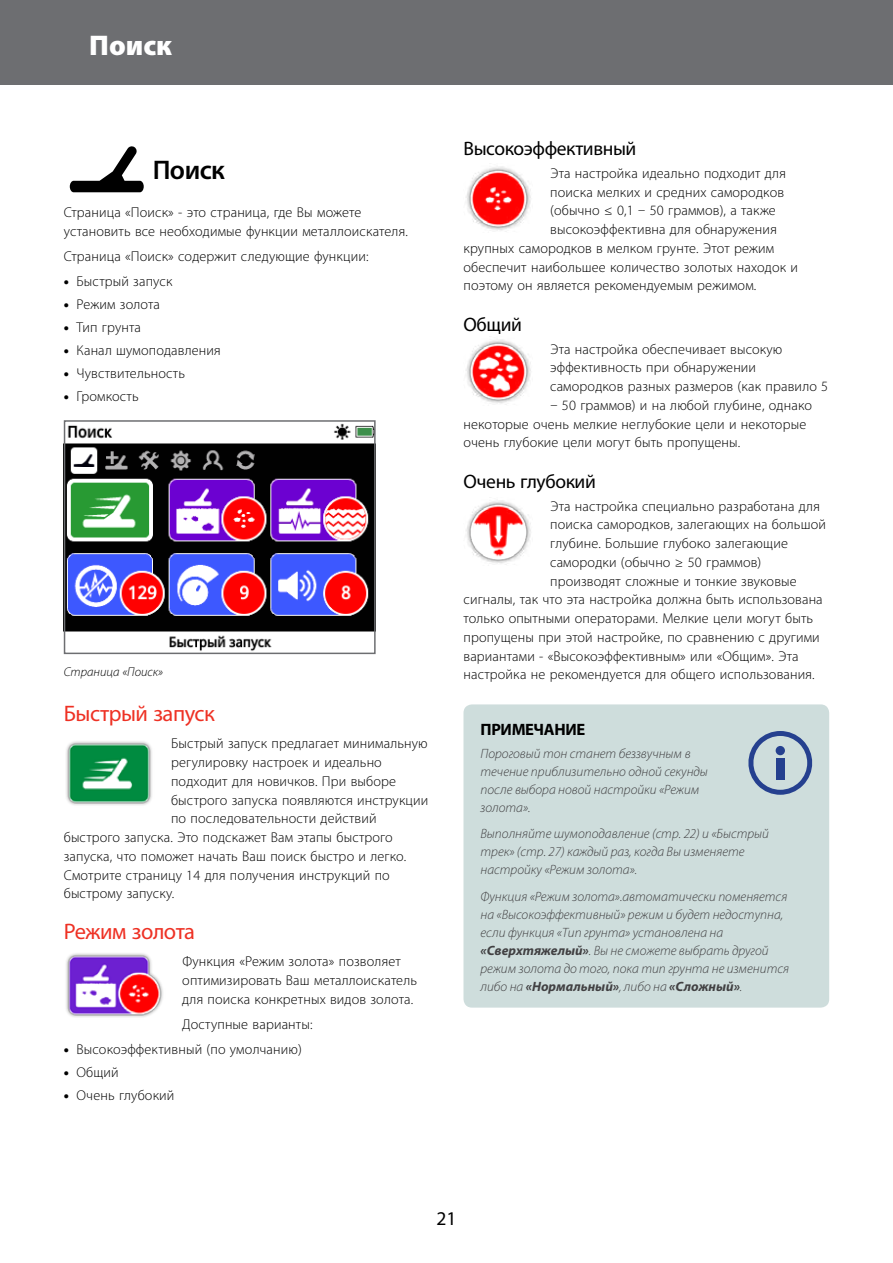
<style>
.page{position:relative;width:893px;height:1263px;background:#fff}
.page>*{position:absolute;margin:0;border:0;box-sizing:border-box;transform-origin:0 0}
.t1{font:900 28.5px "Myriad Pro";color:#fff}
.t2{font:600 27px "Myriad Pro";letter-spacing:-.02em;color:#000}
.t3{font:22.5px "Myriad Pro";letter-spacing:-.02em;color:#ee3124}
.t4{font:19.5px "Myriad Pro";letter-spacing:-.02em;color:#000}
.t5{font:700 16.5px "Myriad Pro";letter-spacing:-.02em;color:#000}
.t6{font:300 14.25px/18.8px "Myriad Pro";letter-spacing:.01em;color:#000}
.t7{font:italic 300 13.5px/18px "Myriad Pro";color:#414042}
.t8{font:italic 300 12.75px "Myriad Pro";color:#000}
.s1{font-weight:900}
.s2{font-weight:700}
</style>
<div class="page">
<svg style="left:70px;top:146px;width:74px;height:46px"></svg>
<img style="left:67px;top:423px;width:306px;height:228px">
<div style="left:64px;top:420px;width:312px;height:234px;border:2px solid #6d6e71"></div>
<img style="left:66px;top:741px;width:86px;height:64px">
<img style="left:66px;top:953px;width:97px;height:64px">
<img style="left:466px;top:166px;width:65px;height:66px">
<img style="left:466px;top:339px;width:65px;height:66px">
<img style="left:466px;top:500px;width:65px;height:65px">
<div style="left:463px;top:704px;width:366px;height:303px;background:#cedddc;border-radius:9px"></div>
<svg style="left:748px;top:731px;width:65px;height:64px"></svg>
<div style="left:776px;top:746px;width:9px;height:9px;background:#25408f;border-radius:50%"></div>
<div style="left:776px;top:759px;width:8px;height:21px;background:#25408f"></div>
<div style="left:0;top:0;width:893px;height:85px;background:#6d6e71"></div>
<h1 class="t1" style="left:89px;top:30px;width:84px">Поиск</h1>
<h2 class="t2" style="left:153px;top:153px;width:74px">Поиск</h2>
<p class="t6" style="left:64px;top:204px;width:346px">Страница «Поиск» - это страница, где Вы можете установить все необходимые функции металлоискателя.</p>
<p class="t6" style="left:64px;top:247px;width:306px">Страница «Поиск» содержит следующие функции:</p>
<p class="t6" style="left:64px;top:273px;width:110px"><span class="s1">•</span> Быстрый запуск</p>
<p class="t6" style="left:64px;top:296px;width:98px"><span class="s1">•</span> Режим золота</p>
<p class="t6" style="left:64px;top:319px;width:79px"><span class="s1">•</span> Тип грунта</p>
<p class="t6" style="left:64px;top:342px;width:159px"><span class="s1">•</span> Канал шумоподавления</p>
<p class="t6" style="left:64px;top:365px;width:123px"><span class="s1">•</span> Чувствительность</p>
<p class="t6" style="left:64px;top:388px;width:76px"><span class="s1">•</span> Громкость</p>
<p class="t8" style="left:64px;top:665px;width:101px">Страница «Поиск»</p>
<h3 class="t3" style="left:64px;top:700px;width:153px">Быстрый запуск</h3>
<p class="t6" style="left:171px;top:734px;width:258px">Быстрый запуск предлагает минимальную</p>
<p class="t6" style="left:171px;top:753px;width:212px">регулировку настроек и идеально</p>
<p class="t6" style="left:171px;top:772px;width:226px">подходит для новичков. При выборе</p>
<p class="t6" style="left:171px;top:791px;width:259px">быстрого запуска появляются инструкции</p>
<p class="t6" style="left:171px;top:809px;width:207px">по последовательности действий</p>
<p class="t6" style="left:64px;top:828px;width:331px">быстрого запуска. Это подскажет Вам этапы быстрого</p>
<p class="t6" style="left:64px;top:847px;width:344px">запуска, что поможет начать Ваш поиск быстро и легко.</p>
<p class="t6" style="left:64px;top:866px;width:328px">Смотрите страницу 14 для получения инструкций по</p>
<p class="t6" style="left:64px;top:884px;width:112px">быстрому запуску.</p>
<h3 class="t3" style="left:64px;top:917px;width:133px">Режим золота</h3>
<p class="t6" style="left:182px;top:952px;width:236px">Функция «Режим золота» позволяет оптимизировать Ваш металлоискатель для поиска конкретных видов золота.</p>
<p class="t6" style="left:182px;top:1015px;width:132px">Доступные варианты:</p>
<p class="t6" style="left:64px;top:1040px;width:240px"><span class="s1">•</span> Высокоэффективный (по умолчанию)</p>
<p class="t6" style="left:64px;top:1063px;width:57px"><span class="s1">•</span> Общий</p>
<p class="t6" style="left:64px;top:1086px;width:112px"><span class="s1">•</span> Очень глубокий</p>
<h3 class="t4" style="left:463px;top:136px;width:174px">Высокоэффективный</h3>
<p class="t6" style="left:550px;top:164px;width:237px">Эта настройка идеально подходит для</p>
<p class="t6" style="left:550px;top:183px;width:235px">поиска мелких и средних самородков</p>
<p class="t6" style="left:550px;top:202px;width:227px">(обычно ≤ 0,1 – 50 граммов), а также</p>
<p class="t6" style="left:550px;top:220px;width:228px">высокоэффективна для обнаружения</p>
<p class="t6" style="left:463px;top:239px;width:312px">крупных самородков в мелком грунте. Этот режим</p>
<p class="t6" style="left:463px;top:258px;width:336px">обеспечит наибольшее количество золотых находок и</p>
<p class="t6" style="left:463px;top:277px;width:294px">поэтому он является рекомендуемым режимом.</p>
<h3 class="t4" style="left:463px;top:312px;width:60px">Общий</h3>
<p class="t6" style="left:550px;top:340px;width:280px">Эта настройка обеспечивает высокую эффективность при обнаружении самородков разных размеров (как правило 5</p>
<p class="t6" style="left:463px;top:396px;width:350px;text-indent:87px">– 50 граммов) и на любой глубине, однако некоторые очень мелкие неглубокие цели и некоторые очень глубокие цели могут быть пропущены.</p>
<h3 class="t4" style="left:463px;top:469px;width:134px">Очень глубокий</h3>
<p class="t6" style="left:550px;top:497px;width:271px">Эта настройка специально разработана для</p>
<p class="t6" style="left:550px;top:515px;width:277px">поиска самородков, залегающих на большой</p>
<p class="t6" style="left:550px;top:534px;width:239px">глубине. Большие глубоко залегающие</p>
<p class="t6" style="left:550px;top:553px;width:213px">самородки (обычно ≥ 50 граммов)</p>
<p class="t6" style="left:550px;top:572px;width:248px">производят сложные и тонкие звуковые</p>
<p class="t6" style="left:463px;top:590px;width:361px">сигналы, так что эта настройка должна быть использована</p>
<p class="t6" style="left:463px;top:609px;width:351px">только опытными операторами. Мелкие цели могут быть</p>
<p class="t6" style="left:463px;top:628px;width:358px">пропущены при этой настройке, по сравнению с другими</p>
<p class="t6" style="left:463px;top:647px;width:336px">вариантами - «Высокоэффективным» или «Общим». Эта</p>
<p class="t6" style="left:463px;top:665px;width:353px">настройка не рекомендуется для общего использования.</p>
<p class="t5" style="left:480px;top:719px;width:106px">ПРИМЕЧАНИЕ</p>
<p class="t7" style="left:480px;top:744px;width:229px">Пороговый тон станет беззвучным в течение приблизительно одной секунды после выбора новой настройки «Режим золота».</p>
<p class="t7" style="left:480px;top:825px;width:290px">Выполняйте шумоподавление (стр. 22) и «Быстрый трек» (стр. 27) каждый раз, когда Вы изменяете настройку «Режим золота».</p>
<p class="t7" style="left:480px;top:887px;width:310px">Функция «Режим золота».автоматически поменяется на «Высокоэффективный» режим и будет недоступна, если функция «Тип грунта» установлена на <span class="s2">«Сверхтяжелый»</span>. Вы не сможете выбрать другой режим золота до того, пока тип грунта не изменится либо на <span class="s2">«Нормальный»</span>, либо на <span class="s2">«Сложный»</span>.</p>
<h3 class="t4" style="left:436px;top:1206px;width:22px">21</h3>
</div>
